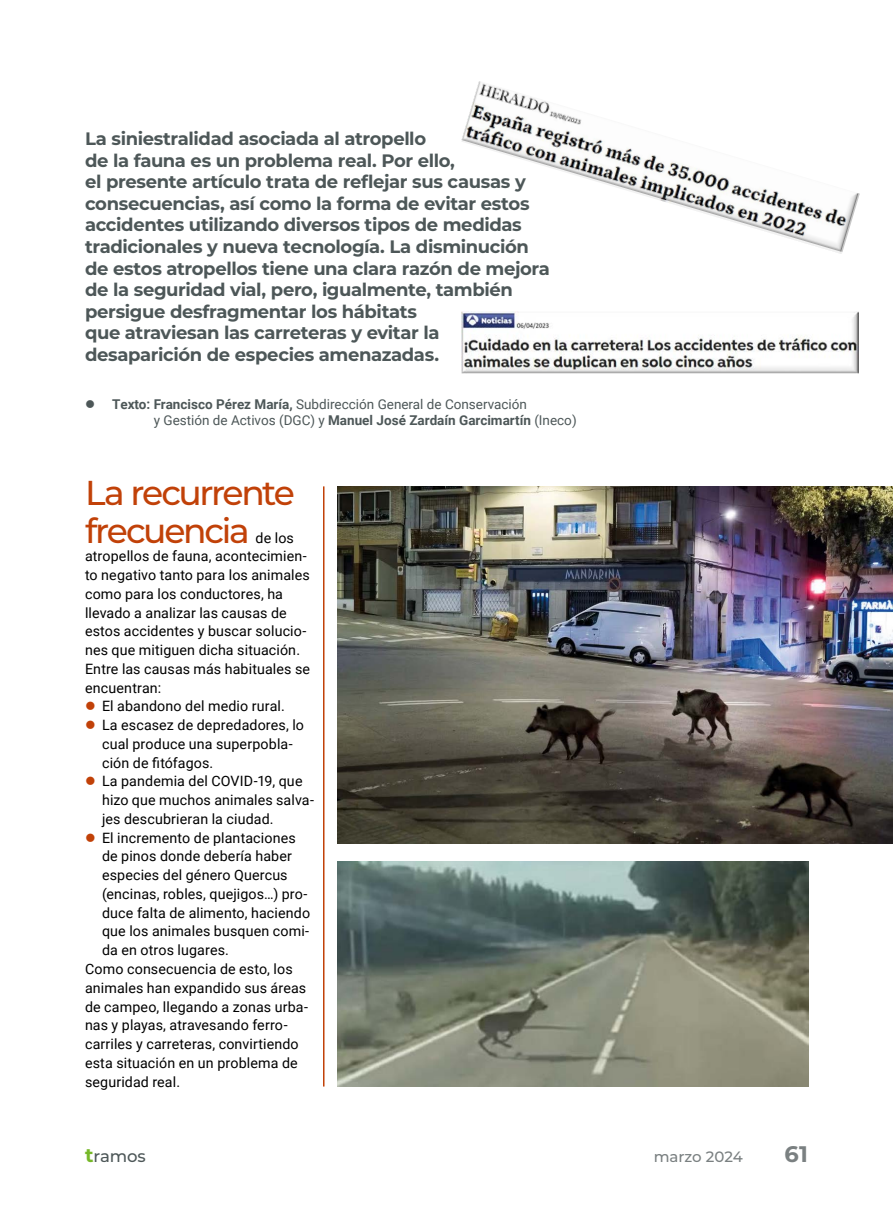
<style>
.page{position:relative;width:893px;height:1212px;background:#fff}
.page>*{position:absolute;margin:0;border:0;box-sizing:border-box;transform-origin:0 0}
.t1{font:500 34.5px/37.5px "Montserrat";letter-spacing:-.07em;color:#c14108}
.t2{font:700 22.5px "Montserrat";color:#7a8081}
.t3{font:700 18px/21.6px "Montserrat";letter-spacing:-.02em;color:#4d5758}
.t4{font:500 16.5px "Montserrat";letter-spacing:-.005em;color:#4d5758}
.t5{font:500 15px "Montserrat";letter-spacing:-.005em;color:#7a8081}
.t6{font:14.25px/18.8px "Roboto";letter-spacing:.01em;color:#000}
.t7{font:13.5px/16.2px "Roboto";color:#4d5758}
.s1{font-weight:700}
.s2{color:#c14108}
.s3{font-weight:700;font-size:19.5px;color:#76b828}
</style>
<div class="page">
<img style="left:461px;top:81px;width:399px;height:173px">
<img style="left:462px;top:312px;width:397px;height:62px">
<img style="left:337px;top:486px;width:556px;height:357px">
<img style="left:337px;top:861px;width:471px;height:225px">
<hr style="left:323px;top:486px;width:1px;height:600px;background:#c14108">
<p class="t3" style="left:85px;top:127px;width:466px">La siniestralidad asociada al atropello<br>de la fauna es un problema real. Por ello,<br>el presente artículo trata de reflejar sus causas y consecuencias, así como la forma de evitar estos accidentes utilizando diversos tipos de medidas tradicionales y nueva tecnología. La disminución de estos atropellos tiene una clara razón de mejora de la seguridad vial, pero, igualmente, también persigue desfragmentar los hábitats<br>que atraviesan las carreteras y evitar la desaparición de especies amenazadas.</p>
<p class="t7" style="left:154px;top:395px;width:424px;text-indent:-69px">● <span class="s1">Texto: Francisco Pérez María,</span> Subdirección General de Conservación<br>y Gestión de Activos (DGC) y <span class="s1">Manuel José Zardaín Garcimartín</span> (Ineco)</p>
<h1 class="t1" style="left:85px;top:473px;width:211px">La recurrente frecuencia</h1>
<p class="t6" style="left:85px;top:528px;width:226px;text-indent:171px">de los atropellos de fauna, acontecimien&shy;to negativo tanto para los animales como para los conductores, ha llevado a analizar las causas de estos accidentes y buscar solucio&shy;nes que mitiguen dicha situación.<br>Entre las causas más habituales se encuentran:</p>
<p class="t6" style="left:85px;top:696px;width:201px"><span class="s2">●</span> El abandono del medio rural.</p>
<p class="t6" style="left:102px;top:715px;width:204px;text-indent:-17px"><span class="s2">●</span> La escasez de depredadores, lo cual produce una superpobla&shy;ción de fitófagos.</p>
<p class="t6" style="left:102px;top:771px;width:213px;text-indent:-17px"><span class="s2">●</span> La pandemia del COVID-19, que hizo que muchos animales salva&shy;jes descubrieran la ciudad.</p>
<p class="t6" style="left:85px;top:828px;width:212px"><span class="s2">●</span> El incremento de plantaciones</p>
<p class="t6" style="left:102px;top:846px;width:191px">de pinos donde debería haber</p>
<p class="t6" style="left:102px;top:865px;width:187px">especies del género Quercus</p>
<p class="t6" style="left:102px;top:884px;width:207px">(encinas, robles, quejigos…) pro-</p>
<p class="t6" style="left:102px;top:903px;width:210px">duce falta de alimento, haciendo</p>
<p class="t6" style="left:102px;top:921px;width:209px">que los animales busquen comi-</p>
<p class="t6" style="left:102px;top:940px;width:128px">da en otros lugares.</p>
<p class="t6" style="left:85px;top:959px;width:209px">Como consecuencia de esto, los</p>
<p class="t6" style="left:85px;top:978px;width:223px">animales han expandido sus áreas</p>
<p class="t6" style="left:85px;top:996px;width:224px">de campeo, llegando a zonas urba-</p>
<p class="t6" style="left:85px;top:1015px;width:204px">nas y playas, atravesando ferro-</p>
<p class="t6" style="left:85px;top:1034px;width:215px">carriles y carreteras, convirtiendo</p>
<p class="t6" style="left:85px;top:1053px;width:214px">esta situación en un problema de</p>
<p class="t6" style="left:85px;top:1071px;width:97px">seguridad real.</p>
<p class="t4" style="left:85px;top:1144px;width:62px"><span class="s3">t</span>ramos</p>
<p class="t5" style="left:654px;top:1146px;width:90px">marzo 2024</p>
<h2 class="t2" style="left:784px;top:1137px;width:25px">61</h2>
</div>
